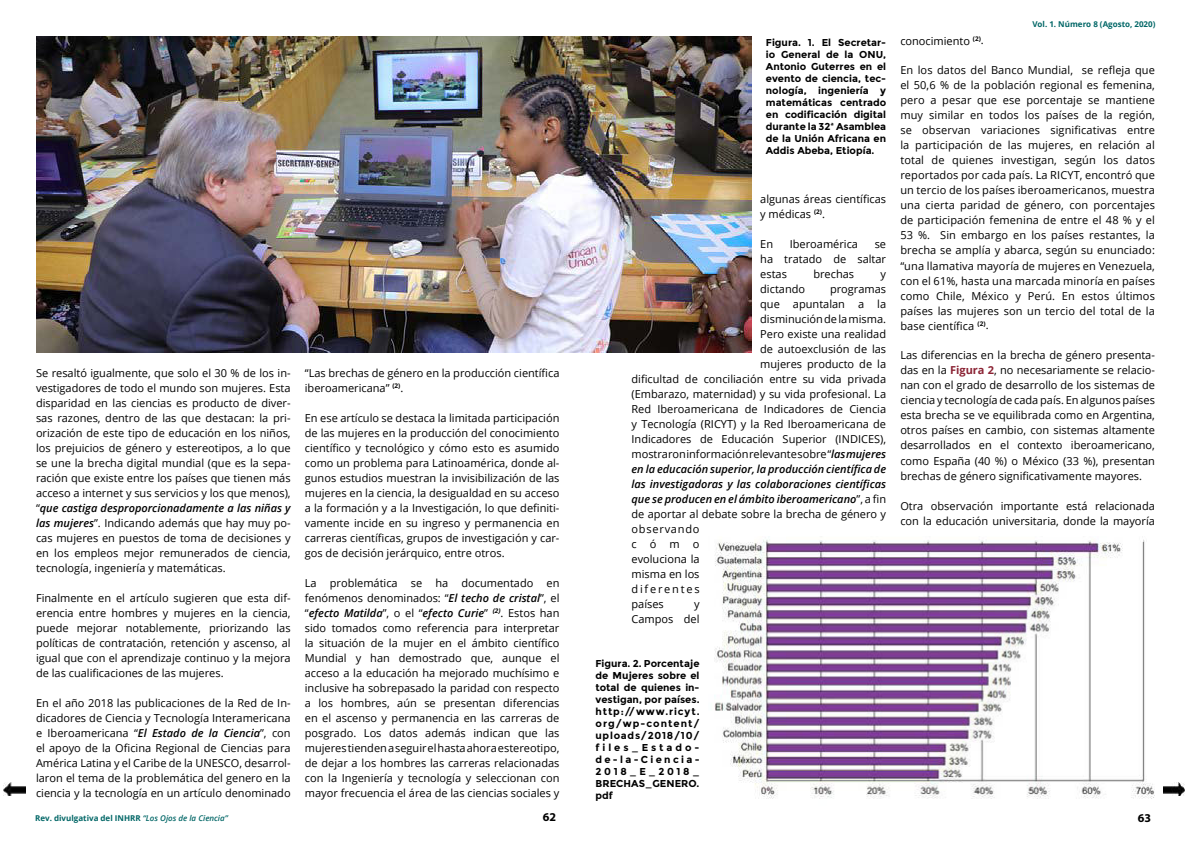
<style>
.page{position:relative;width:1191px;height:842px;background:#fff}
.page>*{position:absolute;margin:0;border:0;box-sizing:border-box;transform-origin:0 0}
.t1{font:700 12px "Myriad Pro";color:#000}
.t2{font:11px/15px "Open Sans";color:#000;text-align:justify}
.t3{font:italic 600 11px "Open Sans";color:#000}
.t4{font:11px "Open Sans";letter-spacing:.07em;color:#000}
.t5{font:11px "Open Sans";letter-spacing:.16em;color:#000}
.t6{font:700 10px/12px "Montserrat";color:#000;text-align:justify}
.t7{font:700 8px "Open Sans";color:#066}
.s1{font-weight:600;font-style:italic}
.s2{font-weight:400;font-style:normal}
.s3{font-weight:700;color:#8b2334}
</style>
<div class="page">
<img style="left:36px;top:36px;width:715px;height:317px">
<img style="left:714px;top:539px;width:441px;height:260px">
<img style="left:4px;top:782px;width:21px;height:14px">
<img style="left:1163px;top:782px;width:21px;height:14px">
<p class="t2" style="left:36px;top:365px;width:256px">Se resaltó igualmente, que solo el 30 % de los in&shy;vestigadores de todo el mundo son mujeres. Esta disparidad en las ciencias es producto de diver&shy;sas razones, dentro de las que destacan: la pri&shy;orización de este tipo de educación en los niños, los prejuicios de género y estereotipos, a lo que se une la brecha digital mundial (que es la sepa&shy;ración que existe entre los países que tienen más acceso a internet y sus servicios y los que menos), “<span class="s1">que castiga desproporcionadamente a las niñas y las mujeres</span>”. Indicando además que hay muy po&shy;cas mujeres en puestos de toma de decisiones y en los empleos mejor remunerados de ciencia, tecnología, ingeniería y matemáticas.</p>
<p class="t2" style="left:36px;top:590px;width:256px">Finalmente en el artículo sugieren que esta dif&shy;erencia entre hombres y mujeres en la ciencia, puede mejorar notablemente, priorizando las políticas de contratación, retención y ascenso, al igual que con el aprendizaje continuo y la mejora de las cualificaciones de las mujeres.</p>
<p class="t2" style="left:36px;top:695px;width:256px">En el año 2018 las publicaciones de la Red de In&shy;dicadores de Ciencia y Tecnología Interamericana e Iberoamericana “<span class="s1">El Estado de la Ciencia</span>”, con el apoyo de la Oficina Regional de Ciencias para América Latina y el Caribe de la UNESCO, desarrol&shy;laron el tema de la problemática del genero en la ciencia y la tecnología en un artículo denominado</p>
<p class="t7" style="left:35px;top:814px;width:194px">Rev. divulgativa del INHRR <span class="s1">“Los Ojos de la Ciencia”</span></p>
<p class="t2" style="left:305px;top:365px;width:256px">“Las brechas de género en la producción científica iberoamericana” <sup>(2)</sup>.</p>
<p class="t2" style="left:305px;top:410px;width:256px">En ese artículo se destaca la limitada participación de las mujeres en la producción del conocimiento científico y tecnológico y cómo esto es asumido como un problema para Latinoamérica, donde al&shy;gunos estudios muestran la invisibilización de las mujeres en la ciencia, la desigualdad en su acceso a la formación y a la Investigación, lo que definiti&shy;vamente incide en su ingreso y permanencia en carreras científicas, grupos de investigación y car&shy;gos de decisión jerárquico, entre otros.</p>
<p class="t2" style="left:305px;top:575px;width:256px">La problemática se ha documentado en fenómenos denominados: “<span class="s1">El techo de cristal</span>”, el “<span class="s1">efecto Matilda</span>”, o el “<span class="s1">efecto Curie</span>” <sup>(2)</sup>. Estos han sido tomados como referencia para interpretar la situación de la mujer en el ámbito científico Mundial y han demostrado que, aunque el acceso a la educación ha mejorado muchísimo e inclusive ha sobrepasado la paridad con respecto a los hombres, aún se presentan diferencias en el ascenso y permanencia en las carreras de posgrado. Los datos además indican que las mujeres tienden a seguir el hasta ahora estereotipo, de dejar a los hombres las carreras relacionadas con la Ingeniería y tecnología y seleccionan con mayor frecuencia el área de las ciencias sociales y</p>
<p class="t6" style="left:766px;top:36px;width:122px">Figura. 1. El Secretar&shy;io General de la ONU, Antonio Guterres en el evento de ciencia, tec&shy;nología, ingeniería y matemáticas centrado en codificación digital durante la 32ª Asamblea de la Unión Africana en Addis Abeba, Etiopía.</p>
<p class="t2" style="left:760px;top:191px;width:127px">algunas áreas científicas y médicas <sup>(2)</sup>.</p>
<p class="t2" style="left:760px;top:236px;width:14px">En</p>
<p class="t2" style="left:789px;top:236px;width:70px">Iberoamérica</p>
<p class="t2" style="left:760px;top:236px;width:127px;text-indent:114px">se ha tratado de saltar estas</p>
<p class="t2" style="left:813px;top:266px;width:42px">brechas</p>
<p class="t2" style="left:880px;top:266px;width:7px">y</p>
<p class="t2" style="left:760px;top:281px;width:46px">dictando</p>
<p class="t2" style="left:830px;top:281px;width:58px">programas</p>
<p class="t2" style="left:760px;top:296px;width:127px">que apuntalan a la</p>
<p class="t2" style="left:760px;top:311px;width:127px">disminución de la misma.</p>
<p class="t2" style="left:760px;top:327px;width:127px">Pero existe una realidad</p>
<p class="t2" style="left:760px;top:342px;width:127px">de autoexclusión de las</p>
<p class="t2" style="left:760px;top:356px;width:127px">mujeres producto de la</p>
<p class="t2" style="left:631px;top:371px;width:256px">dificultad de conciliación entre su vida privada</p>
<p class="t2" style="left:631px;top:386px;width:256px">(Embarazo, maternidad) y su vida profesional. La</p>
<p class="t2" style="left:631px;top:401px;width:256px">Red Iberoamericana de Indicadores de Ciencia</p>
<p class="t2" style="left:631px;top:416px;width:256px">y Tecnología (RICYT) y la Red Iberoamericana de</p>
<p class="t2" style="left:631px;top:431px;width:256px">Indicadores de Educación Superior (INDICES),</p>
<p class="t2" style="left:631px;top:446px;width:256px">mostraron información relevante sobre “<span class="s1">las mujeres</span></p>
<p class="t3" style="left:631px;top:461px;width:256px">en la educación superior, la producción científica de</p>
<p class="t3" style="left:631px;top:476px;width:256px">las investigadoras y las colaboraciones científicas</p>
<p class="t3" style="left:631px;top:494px;width:256px">que se producen en el ámbito iberoamericano<span class="s2">”, a fin</span></p>
<p class="t2" style="left:631px;top:506px;width:256px">de aportar al debate sobre la brecha de género y</p>
<p class="t4" style="left:631px;top:521px;width:70px">observando</p>
<p class="t2" style="left:631px;top:538px;width:70px">cómo</p>
<p class="t2" style="left:631px;top:553px;width:70px">evoluciona la</p>
<p class="t2" style="left:631px;top:568px;width:70px">misma en los</p>
<p class="t5" style="left:631px;top:585px;width:70px">diferentes</p>
<p class="t2" style="left:631px;top:596px;width:34px">países</p>
<p class="t2" style="left:631px;top:596px;width:70px;text-align:right">y<br>Campos del</p>
<p class="t6" style="left:595px;top:657px;width:106px">Figura. 2. Porcentaje de Mujeres sobre el total de quienes in&shy;vestigan, por países. http://www.ricyt. org/wp-content/ uploads/2018/10/ files_Estado&shy;de-la-Ciencia-2018_E_2018_ BRECHAS_GENERO. pdf</p>
<p class="t7" style="left:1032px;top:21px;width:125px">Vol. 1. Número 8 (Agosto, 2020)</p>
<p class="t2" style="left:900px;top:34px;width:85px">conocimiento <sup>(2)</sup>.</p>
<p class="t2" style="left:900px;top:63px;width:256px">En los datos del Banco Mundial, se refleja que el 50,6 % de la población regional es femenina, pero a pesar que ese porcentaje se mantiene muy similar en todos los países de la región, se observan variaciones significativas entre la participación de las mujeres, en relación al total de quienes investigan, según los datos reportados por cada país. La RICYT, encontró que un tercio de los países iberoamericanos, muestra una cierta paridad de género, con porcentajes de participación femenina de entre el 48 % y el 53 %. Sin embargo en los países restantes, la brecha se amplía y abarca, según su enunciado: “una llamativa mayoría de mujeres en Venezuela, con el 61%, hasta una marcada minoría en países como Chile, México y Perú. En estos últimos países las mujeres son un tercio del total de la base científica <sup>(2)</sup>.</p>
<p class="t2" style="left:900px;top:348px;width:256px">Las diferencias en la brecha de género presenta&shy;das en la <span class="s3">Figura 2</span>, no necesariamente se relacio&shy;nan con el grado de desarrollo de los sistemas de ciencia y tecnología de cada país. En algunos países esta brecha se ve equilibrada como en Argentina, otros países en cambio, con sistemas altamente desarrollados en el contexto iberoamericano, como España (40 %) o México (33 %), presentan brechas de género significativamente mayores.</p>
<p class="t2" style="left:900px;top:498px;width:256px">Otra observación importante está relacionada con la educación universitaria, donde la mayoría</p>
<p class="t1" style="left:543px;top:810px;width:15px">62</p>
<p class="t1" style="left:1137px;top:811px;width:15px">63</p>
</div>
